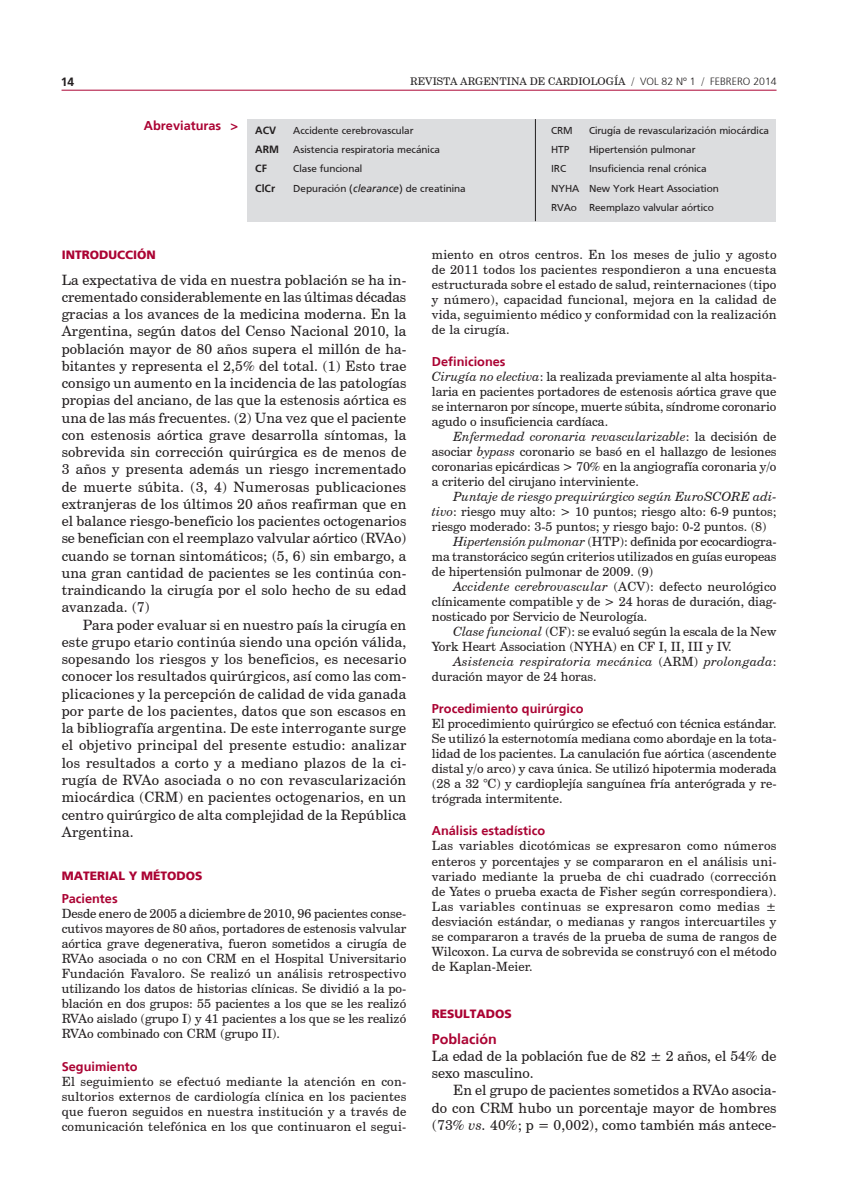
<style>
.page{position:relative;width:851px;height:1191px;background:#fff}
.page>*{position:absolute;margin:0;border:0;box-sizing:border-box;transform-origin:0 0}
.texto1{font:14.25px/17.2px "Century Schoolbook BT";letter-spacing:.01em;color:#231f20;text-align:justify}
.texto{font:14.25px/17.2px "Century Schoolbook BT";letter-spacing:.01em;color:#231f20;text-align:justify}
.subtit1n{font:700 14.25px "Frutiger";color:#ab0333}
.texto3{font:12.75px/15px "Century Schoolbook BT";letter-spacing:.005em;color:#231f20;text-align:justify}
.texto2{font:12.75px/15px "Century Schoolbook BT";color:#231f20;text-align:justify}
.subtit2n{font:700 12.75px "Frutiger";color:#ab0333}
.texto2-2{font:italic 12.75px/15px "Century Schoolbook BT";letter-spacing:.02em;color:#231f20}
.pal_clave{font:700 12.75px "Frutiger";color:#ab0333}
.subtit{font:900 12px "Frutiger";color:#ab0333}
.t1{font:700 12px "Frutiger";color:#231f20}
.abreviat{font:10.5px "Frutiger";color:#231f20}
.texto-2{font:10.5px "Century Schoolbook BT";color:#231f20}
.abreviat-2{font:700 10.5px "Frutiger";color:#231f20}
.s1{font-family:"Frutiger";font-weight:300}
.s2{font-style:italic}
.s3{font-style:normal}
</style>
<div class="page">
<hr style="left:62px;top:90px;width:714px;height:1px;background:#ab0333">
<div style="left:247px;top:119px;width:528px;height:102px;background:#dcdddf"></div>
<hr style="left:535px;top:119px;width:1px;height:102px;background:#231f20">
<p class="t1" style="left:61px;top:75px;width:15px">14</p>
<p class="texto-2" style="left:410px;top:75px;width:368px">REVISTA ARGENTINA DE CARDIOLOGÍA / <span class="s1">VOL 82 Nº 1</span> / <span class="s1">FEBRERO 2014</span></p>
<p class="abreviat-2" style="left:255px;top:124px;width:22px">ACV</p>
<p class="abreviat" style="left:293px;top:124px;width:122px">Accidente cerebrovascular</p>
<p class="abreviat" style="left:551px;top:124px;width:23px">CRM</p>
<p class="abreviat" style="left:589px;top:124px;width:181px">Cirugía de revascularización miocárdica</p>
<p class="abreviat-2" style="left:255px;top:143px;width:25px">ARM</p>
<p class="abreviat" style="left:293px;top:144px;width:148px">Asistencia respiratoria mecánica</p>
<p class="abreviat" style="left:551px;top:144px;width:20px">HTP</p>
<p class="abreviat" style="left:589px;top:144px;width:108px">Hipertensión pulmonar</p>
<p class="abreviat-2" style="left:255px;top:163px;width:13px">CF</p>
<p class="abreviat" style="left:293px;top:163px;width:70px">Clase funcional</p>
<p class="abreviat" style="left:551px;top:163px;width:17px">IRC</p>
<p class="abreviat" style="left:589px;top:163px;width:119px">Insuficiencia renal crónica</p>
<p class="abreviat-2" style="left:255px;top:182px;width:21px">ClCr</p>
<p class="abreviat" style="left:293px;top:182px;width:174px">Depuración (<span class="s2">clearance</span>) de creatinina</p>
<p class="abreviat" style="left:551px;top:182px;width:169px">NYHA New York Heart Association</p>
<p class="abreviat" style="left:551px;top:201px;width:164px">RVAo Reemplazo valvular aórtico</p>
<p class="pal_clave" style="left:144px;top:118px;width:96px">Abreviaturas &gt;</p>
<p class="subtit" style="left:62px;top:247px;width:96px">INTRODUCCIÓN</p>
<p class="texto1" style="left:62px;top:271px;width:346px">La expectativa de vida en nuestra población se ha in&shy;crementado considerablemente en las últimas décadas gracias a los avances de la medicina moderna. En la Argentina, según datos del Censo Nacional 2010, la población mayor de 80 años supera el millón de ha&shy;bitantes y representa el 2,5% del total. (1) Esto trae consigo un aumento en la incidencia de las patologías propias del anciano, de las que la estenosis aórtica es una de las más frecuentes. (2) Una vez que el paciente con estenosis aórtica grave desarrolla síntomas, la sobrevida sin corrección quirúrgica es de menos de 3 años y presenta además un riesgo incrementado de muerte súbita. (3, 4) Numerosas publicaciones extranjeras de los últimos 20 años reafirman que en el balance riesgo-beneficio los pacientes octogenarios se benefician con el reemplazo valvular aórtico (RVAo) cuando se tornan sintomáticos; (5, 6) sin embargo, a una gran cantidad de pacientes se les continúa con&shy;traindicando la cirugía por el solo hecho de su edad avanzada. (7)</p>
<p class="texto" style="left:62px;top:616px;width:346px;text-indent:21px">Para poder evaluar si en nuestro país la cirugía en este grupo etario continúa siendo una opción válida, sopesando los riesgos y los beneficios, es necesario conocer los resultados quirúrgicos, así como las com&shy;plicaciones y la percepción de calidad de vida ganada por parte de los pacientes, datos que son escasos en la bibliografía argentina. De este interrogante surge el objetivo principal del presente estudio: analizar los resultados a corto y a mediano plazos de la ci&shy;rugía de RVAo asociada o no con revascularización miocárdica (CRM) en pacientes octogenarios, en un centro quirúrgico de alta complejidad de la República Argentina.</p>
<p class="subtit" style="left:62px;top:868px;width:142px">MATERIAL Y MÉTODOS</p>
<p class="subtit2n" style="left:62px;top:891px;width:57px">Pacientes</p>
<p class="texto3" style="left:62px;top:906px;width:346px">Desde enero de 2005 a diciembre de 2010, 96 pacientes conse&shy;cutivos mayores de 80 años, portadores de estenosis valvular aórtica grave degenerativa, fueron sometidos a cirugía de RVAo asociada o no con CRM en el Hospital Universitario Fundación Favaloro. Se realizó un análisis retrospectivo utilizando los datos de historias clínicas. Se dividió a la po&shy;blación en dos grupos: 55 pacientes a los que se les realizó RVAo aislado (grupo I) y 41 pacientes a los que se les realizó RVAo combinado con CRM (grupo II).</p>
<p class="subtit2n" style="left:62px;top:1058px;width:77px">Seguimiento</p>
<p class="texto3" style="left:62px;top:1073px;width:346px">El seguimiento se efectuó mediante la atención en con&shy;sultorios externos de cardiología clínica en los pacientes que fueron seguidos en nuestra institución y a través de comunicación telefónica en los que continuaron el segui-</p>
<p class="texto3" style="left:432px;top:246px;width:346px">miento en otros centros. En los meses de julio y agosto de 2011 todos los pacientes respondieron a una encuesta estructurada sobre el estado de salud, reinternaciones (tipo y número), capacidad funcional, mejora en la calidad de vida, seguimiento médico y conformidad con la realización de la cirugía.</p>
<p class="subtit2n" style="left:432px;top:354px;width:75px">Definiciones</p>
<p class="texto3" style="left:432px;top:368px;width:346px"><span class="s2">Cirugía no electiva</span>: la realizada previamente al alta hospita&shy;laria en pacientes portadores de estenosis aórtica grave que se internaron por síncope, muerte súbita, síndrome coronario agudo o insuficiencia cardíaca.</p>
<p class="texto2" style="left:432px;top:428px;width:346px;text-indent:21px"><span class="s2">Enfermedad coronaria revascularizable</span>: la decisión de asociar <span class="s2">bypass</span> coronario se basó en el hallazgo de lesiones coronarias epicárdicas &gt; 70% en la angiografía coronaria y/o a criterio del cirujano interviniente.</p>
<p class="texto2" style="left:432px;top:488px;width:346px;text-indent:21px"><span class="s2">Puntaje de riesgo prequirúrgico según EuroSCORE adi&shy;tivo</span>: riesgo muy alto: &gt; 10 puntos; riesgo alto: 6-9 puntos; riesgo moderado: 3-5 puntos; y riesgo bajo: 0-2 puntos. (8)</p>
<p class="texto2" style="left:432px;top:533px;width:346px;text-indent:21px"><span class="s2">Hipertensión pulmonar</span> (HTP): definida por ecocardiogra&shy;ma transtorácico según criterios utilizados en guías europeas de hipertensión pulmonar de 2009. (9)</p>
<p class="texto2" style="left:432px;top:578px;width:346px;text-indent:21px"><span class="s2">Accidente cerebrovascular</span> (ACV): defecto neurológico clínicamente compatible y de &gt; 24 horas de duración, diag&shy;nosticado por Servicio de Neurología.</p>
<p class="texto2" style="left:432px;top:623px;width:346px;text-indent:21px"><span class="s2">Clase funcional</span> (CF): se evaluó según la escala de la New<br>York Heart Association (NYHA) en CF I, II, III y IV.</p>
<p class="texto2-2" style="left:432px;top:653px;width:346px;text-indent:21px">Asistencia respiratoria mecánica <span class="s3">(ARM)</span> prolongada<span class="s3">: duración mayor de 24 horas.</span></p>
<p class="subtit2n" style="left:432px;top:701px;width:153px">Procedimiento quirúrgico</p>
<p class="texto3" style="left:432px;top:716px;width:346px">El procedimiento quirúrgico se efectuó con técnica estándar.<br>Se utilizó la esternotomía mediana como abordaje en la tota&shy;lidad de los pacientes. La canulación fue aórtica (ascendente distal y/o arco) y cava única. Se utilizó hipotermia moderada (28 a 32 °C) y cardioplejía sanguínea fría anterógrada y re&shy;trógrada intermitente.</p>
<p class="subtit2n" style="left:432px;top:823px;width:115px">Análisis estadístico</p>
<p class="texto3" style="left:432px;top:838px;width:346px">Las variables dicotómicas se expresaron como números enteros y porcentajes y se compararon en el análisis uni&shy;variado mediante la prueba de chi cuadrado (corrección de Yates o prueba exacta de Fisher según correspondiera).<br>Las variables continuas se expresaron como medias ± desviación estándar, o medianas y rangos intercuartiles y se compararon a través de la prueba de suma de rangos de Wilcoxon. La curva de sobrevida se construyó con el método de Kaplan-Meier.</p>
<p class="subtit" style="left:432px;top:1006px;width:82px">RESULTADOS</p>
<p class="subtit1n" style="left:432px;top:1030px;width:66px">Población</p>
<p class="texto1" style="left:432px;top:1047px;width:346px">La edad de la población fue de 82 ± 2 años, el 54% de sexo masculino.</p>
<p class="texto" style="left:432px;top:1081px;width:346px;text-indent:21px">En el grupo de pacientes sometidos a RVAo asocia&shy;do con CRM hubo un porcentaje mayor de hombres (73% <span class="s2">vs.</span> 40%; p = 0,002), como también más antece-</p>
</div>
